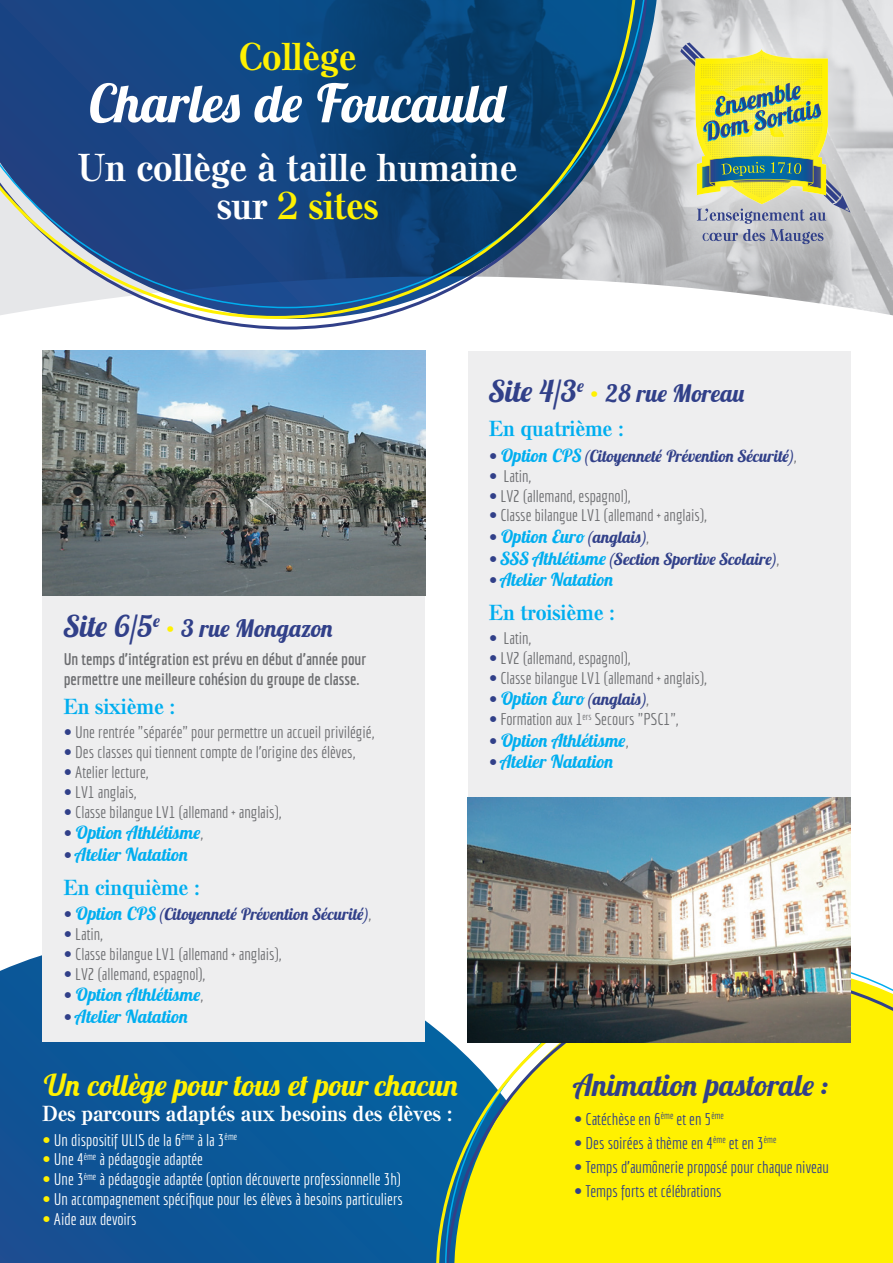
<style>
.page{position:relative;width:893px;height:1263px;background:#fff}
.page>*{position:absolute;margin:0;border:0;box-sizing:border-box;transform-origin:0 0}
.t1{font:italic 700 52.5px "Lobster Two";color:#fff}
.t2{font:700 37.5px/37.5px "Else NPL Std";color:#fff;text-align:center}
.t3{font:700 37.5px "Else NPL Std";color:#fff101}
.t4{font:italic 700 30px "Lobster Two";color:#fff101}
.t5{font:italic 700 30px "Lobster Two";color:#314089}
.t6{font:italic 700 24px "Lobster Two";color:#314089}
.t7{font:700 21px "Else NPL Std";color:#00aeef}
.t8{font:700 21px "Else NPL Std";color:#fff}
.t9{font:italic 700 18px "Lobster Two";color:#00aeef}
.t10{font:16.5px "Economica";color:#6c6d70}
.t11{font:16.5px "Economica";color:#fff}
.t12{font:italic 700 16.5px "Lobster Two";color:#314089}
.t13{font:16.5px "Economica";color:#314089}
.t14{font:700 16.5px/19.8px "Economica";color:#6c6d70}
.s1{color:#fff101}
.s2{font-size:30px}
.s3{font-size:30px;color:#fff101}
.s4{font-family:"Else NPL Std";font-weight:700;color:#314089}
.s5{font-family:"Else NPL Std";font-style:normal;font-size:16.5px;color:#314089}
.s6{font-family:"Economica";font-weight:400;font-style:normal;font-size:16.5px;color:#6c6d70}
.s7{font-family:"Else NPL Std";font-style:normal}
.s8{font-size:18px;color:#00aeef}
.s9{font-family:"Economica";font-weight:400;font-style:normal;color:#6c6d70}
.s10{font-family:"Else NPL Std";font-weight:700;color:#fff101}
.s11{font-size:16.5px;color:#314089}
.s12{font-family:"Else NPL Std";font-weight:700}
</style>
<div class="page">
<svg style="left:0;top:0;width:631px;height:319px;background:#355e8b"></svg>
<svg style="left:0;top:935px;width:468px;height:328px;background:#135d9b"></svg>
<svg style="left:436px;top:966px;width:457px;height:297px;background:#eae51c"></svg>
<div style="left:43px;top:595px;width:382px;height:447px;background:#eeeeef"></div>
<div style="left:468px;top:351px;width:382px;height:446px;background:#eeeeef"></div>
<div style="left:631px;top:0;width:262px;height:297px;background:#fff;opacity:.75"></div>
<svg style="left:680px;top:43px;width:170px;height:201px;background:#c0c688"></svg>
<img style="left:468px;top:797px;width:382px;height:245px">
<img style="left:43px;top:351px;width:382px;height:244px">
<h2 class="t3" style="left:239px;top:33px;width:118px">Collège</h2>
<h1 class="t1" style="left:88px;top:70px;width:420px">Charles de Foucauld</h1>
<h2 class="t2" style="left:78px;top:149px;width:441px">Un collège à taille humaine sur <span class="s1">2 sites</span></h2>
<h3 class="t6" style="left:64px;top:613px;width:271px"><span class="s2">Site 6/5</span><sup>e</sup> <span class="s3">•</span> 3 rue Mongazon</h3>
<p class="t14" style="left:64px;top:649px;width:304px">Un temps d’intégration est prévu en début d’année pour permettre une meilleure cohésion du groupe de classe.</p>
<p class="t7" style="left:64px;top:694px;width:113px">En sixième :</p>
<p class="t10" style="left:64px;top:723px;width:312px"><span class="s4">•</span> Une rentrée "séparée" pour permettre un accueil privilégié,</p>
<p class="t10" style="left:64px;top:743px;width:293px"><span class="s4">•</span> Des classes qui tiennent compte de l’origine des élèves,</p>
<p class="t10" style="left:64px;top:763px;width:86px"><span class="s4">•</span> Atelier lecture,</p>
<p class="t10" style="left:64px;top:782px;width:74px"><span class="s4">•</span> LV1 anglais,</p>
<p class="t10" style="left:64px;top:802px;width:219px"><span class="s4">•</span> Classe bilangue LV1 (allemand + anglais),</p>
<p class="t9" style="left:64px;top:821px;width:141px"><span class="s5">•</span> Option Athlétisme<span class="s6">,</span></p>
<p class="t9" style="left:64px;top:843px;width:126px"><span class="s5">•</span> Atelier Natation</p>
<p class="t7" style="left:64px;top:874px;width:138px">En cinquième :</p>
<p class="t12" style="left:64px;top:904px;width:309px"><span class="s7">•</span> <span class="s8">Option CPS</span> (Citoyenneté Prévention Sécurité)<span class="s9">,</span></p>
<p class="t10" style="left:64px;top:925px;width:41px"><span class="s4">•</span> Latin,</p>
<p class="t10" style="left:64px;top:945px;width:219px"><span class="s4">•</span> Classe bilangue LV1 (allemand + anglais),</p>
<p class="t10" style="left:64px;top:964px;width:143px"><span class="s4">•</span> LV2 (allemand, espagnol),</p>
<p class="t9" style="left:64px;top:983px;width:141px"><span class="s5">•</span> Option Athlétisme<span class="s6">,</span></p>
<p class="t9" style="left:64px;top:1005px;width:126px"><span class="s5">•</span> Atelier Natation</p>
<h3 class="t4" style="left:43px;top:1066px;width:418px">Un collège pour tous et pour chacun</h3>
<p class="t8" style="left:43px;top:1101px;width:412px">Des parcours adaptés aux besoins des élèves :</p>
<p class="t11" style="left:43px;top:1130px;width:196px"><span class="s10">•</span> Un dispositif ULIS de la 6<sup>ème</sup> à la 3<sup>ème</sup></p>
<p class="t11" style="left:43px;top:1150px;width:162px"><span class="s10">•</span> Une 4<sup>ème</sup> à pédagogie adaptée</p>
<p class="t11" style="left:43px;top:1170px;width:360px"><span class="s10">•</span> Une 3<sup>ème</sup> à pédagogie adaptée (option découverte professionnelle 3h)</p>
<p class="t11" style="left:43px;top:1189px;width:362px"><span class="s10">•</span> Un accompagnement spécifique pour les élèves à besoins particuliers</p>
<p class="t11" style="left:43px;top:1209px;width:96px"><span class="s10">•</span> Aide aux devoirs</p>
<h3 class="t6" style="left:489px;top:378px;width:257px"><span class="s2">Site 4/3</span><sup>e</sup> <span class="s3">•</span> 28 rue Moreau</h3>
<p class="t7" style="left:489px;top:416px;width:136px">En quatrième :</p>
<p class="t12" style="left:489px;top:445px;width:309px"><span class="s7">•</span> <span class="s8">Option CPS</span> (Citoyenneté Prévention Sécurité)<span class="s9">,</span></p>
<p class="t10" style="left:489px;top:466px;width:44px"><span class="s4">•</span> Latin,</p>
<p class="t10" style="left:489px;top:486px;width:143px"><span class="s4">•</span> LV2 (allemand, espagnol),</p>
<p class="t10" style="left:489px;top:506px;width:219px"><span class="s4">•</span> Classe bilangue LV1 (allemand + anglais),</p>
<p class="t9" style="left:489px;top:525px;width:161px"><span class="s5">•</span> Option Euro <span class="s11">(anglais)</span><span class="s6">,</span></p>
<p class="t12" style="left:489px;top:548px;width:292px"><span class="s7">•</span> <span class="s8">SSS Athlétisme</span> (Section Sportive Scolaire)<span class="s9">,</span></p>
<p class="t9" style="left:489px;top:568px;width:126px"><span class="s5">•</span> Atelier Natation</p>
<p class="t7" style="left:489px;top:600px;width:128px">En troisième :</p>
<p class="t10" style="left:489px;top:629px;width:44px"><span class="s4">•</span> Latin,</p>
<p class="t10" style="left:489px;top:648px;width:143px"><span class="s4">•</span> LV2 (allemand, espagnol),</p>
<p class="t10" style="left:489px;top:668px;width:219px"><span class="s4">•</span> Classe bilangue LV1 (allemand + anglais),</p>
<p class="t9" style="left:489px;top:687px;width:161px"><span class="s5">•</span> Option Euro <span class="s11">(anglais)</span><span class="s6">,</span></p>
<p class="t10" style="left:489px;top:710px;width:191px"><span class="s4">•</span> Formation aux 1<sup>ers</sup> Secours "PSC1",</p>
<p class="t9" style="left:489px;top:729px;width:141px"><span class="s5">•</span> Option Athlétisme<span class="s6">,</span></p>
<p class="t9" style="left:489px;top:750px;width:126px"><span class="s5">•</span> Atelier Natation</p>
<h3 class="t5" style="left:574px;top:1066px;width:256px">Animation pastorale :</h3>
<p class="t13" style="left:574px;top:1109px;width:151px"><span class="s12">•</span> Catéchèse en 6<sup>ème</sup> et en 5<sup>ème</sup></p>
<p class="t13" style="left:574px;top:1133px;width:204px"><span class="s12">•</span> Des soirées à thème en 4<sup>ème</sup> et en 3<sup>ème</sup></p>
<p class="t13" style="left:574px;top:1157px;width:256px"><span class="s12">•</span> Temps d’aumônerie proposé pour chaque niveau</p>
<p class="t13" style="left:574px;top:1181px;width:149px"><span class="s12">•</span> Temps forts et célébrations</p>
</div>
